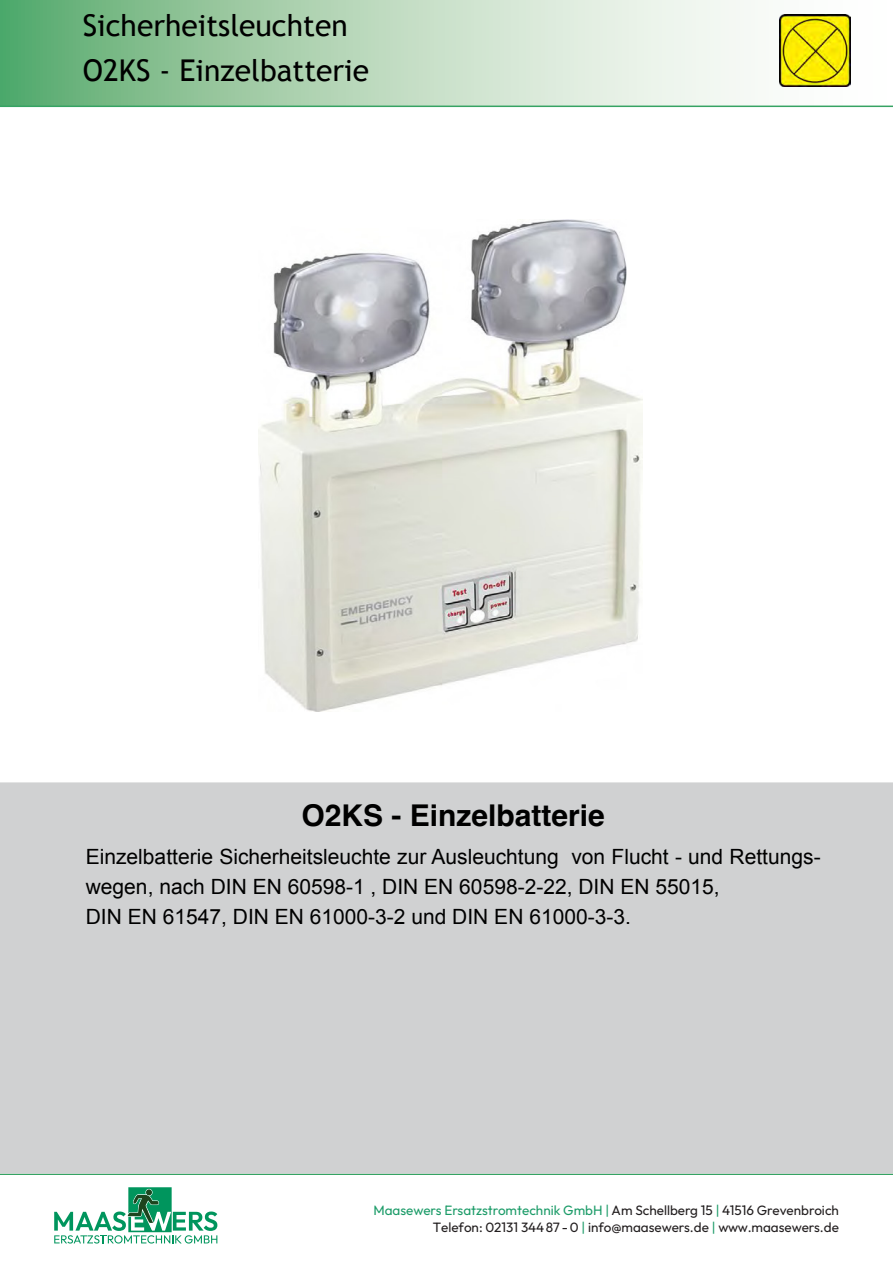
<style>
.page{position:relative;width:893px;height:1263px;background:#fff}
.page>*{position:absolute;margin:0;border:0;box-sizing:border-box;transform-origin:0 0}
.t1{font:30px "Trebuchet MS";color:#000}
.t2{font:700 30px "Helvetica";color:#000}
.t3{font:21px/30px "Arial";color:#000}
.t4{font:100 13.5px/16.2px "Outfit";color:#231f20;text-align:right}
.t5{font:13.5px/19.5px "Arial";letter-spacing:-.025em;color:#000;text-align:center}
.s1{color:#1d9c69}
</style>
<div class="page">
<svg style="left:54px;top:1187px;width:163px;height:56px"></svg>
<svg style="left:0;top:1174px;width:893px;height:1px"></svg>
<svg style="left:0;top:0;width:893px;height:107px"></svg>
<img style="left:779px;top:15px;width:71px;height:71px">
<div style="left:0;top:782px;width:893px;height:392px;background:#d0d1d2"></div>
<img style="left:258px;top:220px;width:385px;height:491px">
<h1 class="t1" style="left:83px;top:8px;width:266px">Sicherheitsleuchten</h1>
<h1 class="t1" style="left:83px;top:53px;width:288px">O2KS - Einzelbatterie</h1>
<h1 class="t2" style="left:302px;top:797px;width:305px">O2KS - Einzelbatterie</h1>
<p class="t3" style="left:86px;top:842px;width:736px">Einzelbatterie Sicherheitsleuchte zur Ausleuchtung von Flucht - und Rettungs&shy;wegen, nach DIN EN 60598-1 , DIN EN 60598-2-22, DIN EN 55015,<br>DIN EN 61547, DIN EN 61000-3-2 und DIN EN 61000-3-3.</p>
<p class="t4" style="left:373px;top:1203px;width:467px"><span class="s1">Maasewers Ersatzstromtechnik GmbH |</span> Am Schellberg 15 <span class="s1">|</span> 41516 Grevenbroich<br>Telefon: 02131 34487-0 <span class="s1">|</span> info@maasewers.de <span class="s1">|</span> www.maasewers.de</p>
<p class="t5" style="left:602px;top:1204px;width:250px">Tel: 02131 34 487-0 | Fax: 02131 34 487-29 info@maasewers.de | www.maasewers.de</p>
</div>
